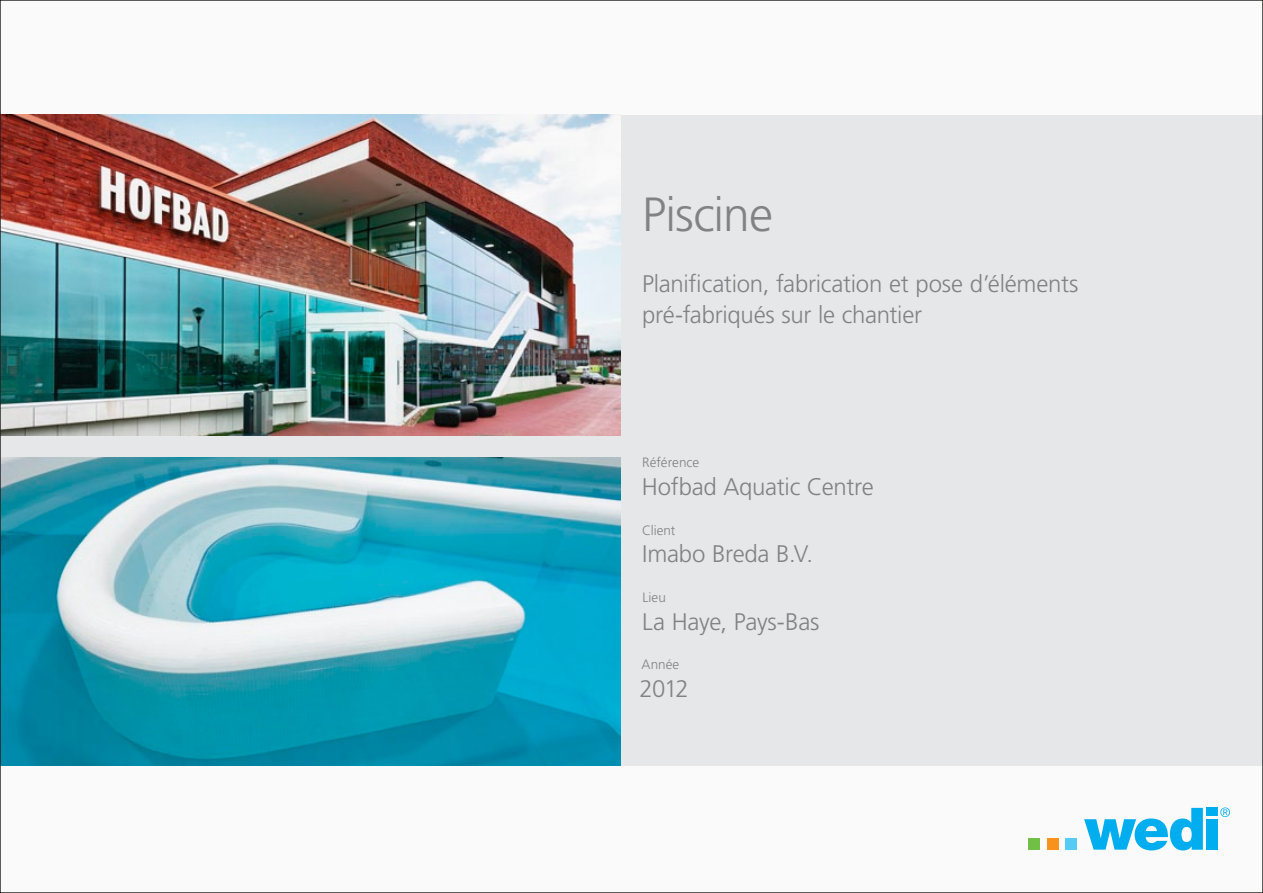
<style>
.page{position:relative;width:1263px;height:893px;background:#fafafa}
.page>*{position:absolute;margin:0;border:0;box-sizing:border-box;transform-origin:0 0}
.t1{font:300 48px "Frutiger LT Std";letter-spacing:-.015em;color:#808285}
.t2{font:300 24px/30.8px "Frutiger LT Std";letter-spacing:-.01em;color:#808285}
.t3{font:300 13.5px "Frutiger LT Std";letter-spacing:.005em;color:#808285}
</style>
<div class="page">
<div style="left:1029px;top:838px;width:11px;height:12px;background:#71bf44"></div>
<div style="left:1047px;top:838px;width:11px;height:12px;background:#f7931d"></div>
<div style="left:1065px;top:838px;width:11px;height:12px;background:#56cbf5"></div>
<svg style="left:1084px;top:808px;width:119px;height:42px"></svg>
<div style="left:1206px;top:808px;width:11px;height:8px;background:#00aeef"></div>
<div style="left:1206px;top:819px;width:11px;height:31px;background:#00aeef"></div>
<svg style="left:1220px;top:807px;width:10px;height:10px"></svg>
<div style="left:0;top:115px;width:1263px;height:650px;background:#e6e7e9"></div>
<img style="left:2px;top:457px;width:619px;height:308px">
<img style="left:2px;top:115px;width:619px;height:321px">
<h1 class="t1" style="left:642px;top:187px;width:133px">Piscine</h1>
<p class="t2" style="left:642px;top:269px;width:438px">Planification, fabrication et pose d’éléments pré-fabriqués sur le chantier</p>
<p class="t3" style="left:642px;top:455px;width:58px">Référence</p>
<p class="t2" style="left:642px;top:472px;width:233px">Hofbad Aquatic Centre</p>
<p class="t3" style="left:642px;top:522px;width:35px">Client</p>
<p class="t2" style="left:642px;top:539px;width:172px">Imabo Breda B.V.</p>
<p class="t3" style="left:642px;top:590px;width:25px">Lieu</p>
<p class="t2" style="left:642px;top:606px;width:179px">La Haye, Pays-Bas</p>
<p class="t3" style="left:641px;top:657px;width:39px">Année</p>
<p class="t2" style="left:639px;top:673px;width:51px">2012</p>
</div>
